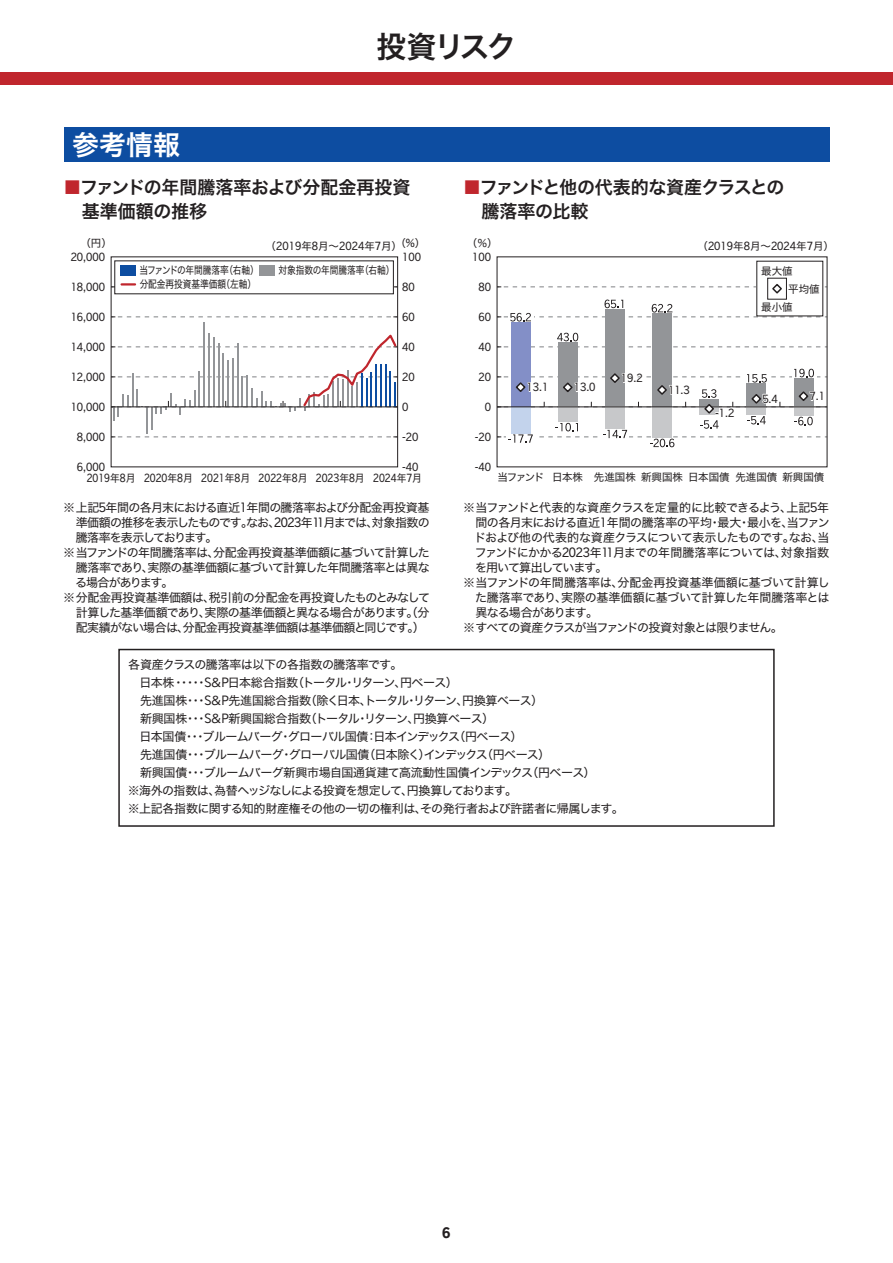
<style>
.page{position:relative;width:893px;height:1263px;background:#fff}
.page>*{position:absolute;margin:0;border:0;box-sizing:border-box;transform-origin:0 0}
.t1{font:30px "Hira Kaku Std N W6";letter-spacing:-.09em;color:#231f20}
.t2{font:27px "Hira Kaku Std N W6";color:#fff}
.t3{font:18px/24px "Hira Kaku Std N W6";color:#231f20}
.t4{font:18px/24px "Hira Kaku Std N W6";letter-spacing:-.02em;color:#231f20}
.t5{font:13.5px "Rakuten Global B";color:#231f20}
.t6{font:12px/18px "Hira Kaku Std N W4";letter-spacing:-.05em;color:#231f20}
.t7{font:12px "Hira Kaku Std N W4";letter-spacing:-.08em;color:#231f20}
.t8{font:12px "Hira Kaku Std N W4";letter-spacing:-.01em;color:#231f20}
.t9{font:12px "Hira Kaku Std N W4";letter-spacing:-.03em;color:#231f20}
.t10{font:12px "Hira Kaku Std N W4";letter-spacing:-.085em;color:#231f20}
.t11{font:12px "Hira Kaku Std N W4";letter-spacing:-.11em;color:#231f20}
.t12{font:12px "Hira Kaku Std N W4";letter-spacing:-.09em;color:#231f20}
.t13{font:12px "Hira Kaku Std N W4";letter-spacing:-.075em;color:#231f20}
.t14{font:12px "Hira Kaku Std N W4";letter-spacing:-.095em;color:#231f20}
.t15{font:10.5px "Rakuten Global R";color:#231f20}
.t16{font:10.5px "Hira Kaku Std N W4";letter-spacing:-.01em;color:#231f20}
.t17{font:10.5px/13.5px "Hira Kaku Std N W4";letter-spacing:-.01em;color:#231f20;scale:.83 1}
.t18{font:10.5px "Rakuten Global R";color:#231f20;scale:.93 1}
.s1{color:#c0262d}
.s2{font-family:"Hira Kaku Std N W4"}
.s3{font-family:"Rakuten Global R"}
</style>
<div class="page">
<div style="left:0;top:72px;width:893px;height:13px;background:#c0262d"></div>
<div style="left:64px;top:128px;width:765px;height:34px;background:#0d4da1"></div>
<svg style="left:113px;top:437px;width:283px;height:1px"></svg>
<svg style="left:113px;top:317px;width:283px;height:1px"></svg>
<hr style="left:146px;top:407px;width:2px;height:26px;background:#939598">
<hr style="left:151px;top:407px;width:2px;height:22px;background:#939598">
<hr style="left:203px;top:323px;width:2px;height:84px;background:#939598">
<svg style="left:113px;top:333px;width:283px;height:88px"></svg>
<div style="left:120px;top:266px;width:16px;height:10px;background:#0d4da1"></div>
<div style="left:259px;top:266px;width:16px;height:10px;background:#939598"></div>
<svg style="left:111px;top:283px;width:287px;height:5px"></svg>
<svg style="left:499px;top:347px;width:322px;height:1px"></svg>
<div style="left:558px;top:342px;width:19px;height:65px;background:#939598"></div>
<div style="left:605px;top:309px;width:19px;height:98px;background:#939598"></div>
<div style="left:652px;top:314px;width:20px;height:93px;background:#939598"></div>
<div style="left:511px;top:323px;width:19px;height:84px;background:#838fc7"></div>
<svg style="left:561px;top:332px;width:18px;height:10px"></svg>
<svg style="left:557px;top:333px;width:21px;height:8px"></svg>
<svg style="left:497px;top:369px;width:330px;height:78px"></svg>
<div style="left:767px;top:278px;width:20px;height:21px;border:1px solid #231f20"></div>
<svg style="left:497px;top:282px;width:330px;height:40px"></svg>
<div style="left:118px;top:649px;width:657px;height:178px;border:2px solid #231f20"></div>
<h1 class="t1" style="left:376px;top:24px;width:142px">投資リスク</h1>
<h2 class="t2" style="left:72px;top:124px;width:110px">参考情報</h2>
<h3 class="t3" style="left:82px;top:176px;width:330px;text-indent:-18px"><span class="s1">■</span>ファンドの年間騰落率および分配金再投資基準価額の推移</h3>
<h3 class="t4" style="left:481px;top:176px;width:304px;text-indent:-18px"><span class="s1">■</span>ファンドと他の代表的な資産クラスとの騰落率の比較</h3>
<p class="t15" style="left:266px;top:239px;width:138px"><span class="s2">（</span>2019<span class="s2">年</span>8<span class="s2">月～</span>2024<span class="s2">年</span>7<span class="s2">月）</span></p>
<p class="t16" style="left:467px;top:235px;width:32px">（％）</p>
<p class="t16" style="left:81px;top:235px;width:33px">（円）</p>
<p class="t16" style="left:395px;top:235px;width:31px">（<span class="s3">%</span>）</p>
<p class="t15" style="left:697px;top:239px;width:138px"><span class="s2">（</span>2019<span class="s2">年</span>8<span class="s2">月～</span>2024<span class="s2">年</span>7<span class="s2">月）</span></p>
<p class="t15" style="left:71px;top:250px;width:36px">20,000</p>
<p class="t15" style="left:402px;top:250px;width:20px">100</p>
<p class="t15" style="left:472px;top:250px;width:20px">100</p>
<p class="t15" style="left:71px;top:280px;width:36px">18,000</p>
<p class="t15" style="left:71px;top:310px;width:36px">16,000</p>
<p class="t17" style="left:139px;top:264px;width:145px">当ファンドの年間騰落率（右軸）分配金再投資基準価額（左軸）</p>
<p class="t17" style="left:279px;top:264px;width:141px">対象指数の年間騰落率（右軸）</p>
<p class="t15" style="left:402px;top:280px;width:14px">80</p>
<p class="t15" style="left:402px;top:310px;width:14px">60</p>
<p class="t15" style="left:478px;top:280px;width:14px">80</p>
<p class="t15" style="left:478px;top:310px;width:14px">60</p>
<p class="t16" style="left:761px;top:263px;width:33px">最大値</p>
<p class="t16" style="left:761px;top:299px;width:33px">最小値</p>
<p class="t16" style="left:788px;top:281px;width:33px">平均値</p>
<p class="t15" style="left:71px;top:340px;width:36px">14,000</p>
<p class="t15" style="left:402px;top:340px;width:14px">40</p>
<p class="t15" style="left:478px;top:340px;width:14px">40</p>
<p class="t15" style="left:71px;top:370px;width:36px">12,000</p>
<p class="t15" style="left:71px;top:400px;width:36px">10,000</p>
<p class="t15" style="left:402px;top:370px;width:14px">20</p>
<p class="t15" style="left:402px;top:400px;width:8px">0</p>
<p class="t15" style="left:478px;top:370px;width:14px">20</p>
<p class="t15" style="left:485px;top:400px;width:8px">0</p>
<p class="t15" style="left:527px;top:380px;width:23px">13.1</p>
<p class="t15" style="left:574px;top:380px;width:23px">13.0</p>
<p class="t15" style="left:621px;top:371px;width:23px">19.2</p>
<p class="t15" style="left:668px;top:383px;width:23px">11.3</p>
<p class="t15" style="left:715px;top:406px;width:21px">-1.2</p>
<p class="t15" style="left:762px;top:392px;width:17px">5.4</p>
<p class="t15" style="left:809px;top:389px;width:17px">7.1</p>
<p class="t15" style="left:77px;top:430px;width:30px">8,000</p>
<p class="t15" style="left:402px;top:430px;width:18px">-20</p>
<p class="t15" style="left:475px;top:430px;width:18px">-20</p>
<p class="t15" style="left:77px;top:460px;width:30px">6,000</p>
<p class="t15" style="left:402px;top:460px;width:18px">-40</p>
<p class="t18" style="left:87px;top:471px;width:362px">2019<span class="s2">年</span>8<span class="s2">月</span> 2020<span class="s2">年</span>8<span class="s2">月</span> 2021<span class="s2">年</span>8<span class="s2">月</span> 2022<span class="s2">年</span>8<span class="s2">月</span> 2023<span class="s2">年</span>8<span class="s2">月</span> 2024<span class="s2">年</span>7<span class="s2">月</span></p>
<p class="t15" style="left:475px;top:460px;width:18px">-40</p>
<p class="t16" style="left:497px;top:470px;width:329px">当ファンド 日本株 先進国株新興国株日本国債先進国債新興国債</p>
<p class="t6" style="left:63px;top:498px;width:368px">※上記<span class="s3">5</span>年間の各月末における直近<span class="s3">1</span>年間の騰落率および分配金再投資基</p>
<p class="t7" style="left:76px;top:513px;width:355px">準価額の推移を表示したものです。なお、<span class="s3">2023</span>年<span class="s3">11</span>月までは、対象指数の</p>
<p class="t11" style="left:76px;top:528px;width:143px">騰落率を表示しております。</p>
<p class="t6" style="left:63px;top:543px;width:368px">※当ファンドの年間騰落率は、分配金再投資基準価額に基づいて計算した</p>
<p class="t6" style="left:76px;top:558px;width:355px">騰落率であり、実際の基準価額に基づいて計算した年間騰落率とは異な</p>
<p class="t14" style="left:75px;top:573px;width:100px">る場合があります。</p>
<p class="t6" style="left:63px;top:588px;width:368px">※分配金再投資基準価額は、税引前の分配金を再投資したものとみなして</p>
<p class="t6" style="left:76px;top:603px;width:355px">計算した基準価額であり、実際の基準価額と異なる場合があります。（分</p>
<p class="t6" style="left:76px;top:618px;width:351px">配実績がない場合は、分配金再投資基準価額は基準価額と同じです。）</p>
<p class="t6" style="left:463px;top:498px;width:368px">※当ファンドと代表的な資産クラスを定量的に比較できるよう、上記<span class="s3">5</span>年</p>
<p class="t6" style="left:475px;top:513px;width:356px">間の各月末における直近<span class="s3">1</span>年間の騰落率の平均・最大・最小を、当ファン</p>
<p class="t6" style="left:474px;top:528px;width:357px">ドおよび他の代表的な資産クラスについて表示したものです。なお、当</p>
<p class="t6" style="left:475px;top:543px;width:356px">ファンドにかかる<span class="s3">2023</span>年<span class="s3">11</span>月までの年間騰落率については、対象指数</p>
<p class="t12" style="left:475px;top:558px;width:134px">を用いて算出しています。</p>
<p class="t8" style="left:463px;top:573px;width:368px">※当ファンドの年間騰落率は、分配金再投資基準価額に基づいて計算し</p>
<p class="t9" style="left:475px;top:588px;width:356px">た騰落率であり、実際の基準価額に基づいて計算した年間騰落率とは</p>
<p class="t13" style="left:475px;top:603px;width:124px">異なる場合があります。</p>
<p class="t10" style="left:463px;top:618px;width:321px">※すべての資産クラスが当ファンドの投資対象とは限りません。</p>
<p class="t6" style="left:128px;top:656px;width:497px">各資産クラスの騰落率は以下の各指数の騰落率です。<br>　日本株・・・・・<span class="s3">S</span>＆<span class="s3">P</span>日本総合指数（トータル・リターン、円ベース）<br>　先進国株・・・<span class="s3">S</span>＆<span class="s3">P</span>先進国総合指数（除く日本、トータル・リターン、円換算ベース）<br>　新興国株・・・<span class="s3">S</span>＆<span class="s3">P</span>新興国総合指数（トータル・リターン、円換算ベース）<br>　日本国債・・・ブルームバーグ・グローバル国債：日本インデックス（円ベース）<br>　先進国債・・・ブルームバーグ・グローバル国債（日本除く）インデックス（円ベース）<br>　新興国債・・・ブルームバーグ新興市場自国通貨建て高流動性国債インデックス（円ベース）<br>※海外の指数は、為替ヘッジなしによる投資を想定して、円換算しております。<br>※上記各指数に関する知的財産権その他の一切の権利は、その発行者および許諾者に帰属します。</p>
<p class="t5" style="left:442px;top:1224px;width:10px">6</p>
</div>
